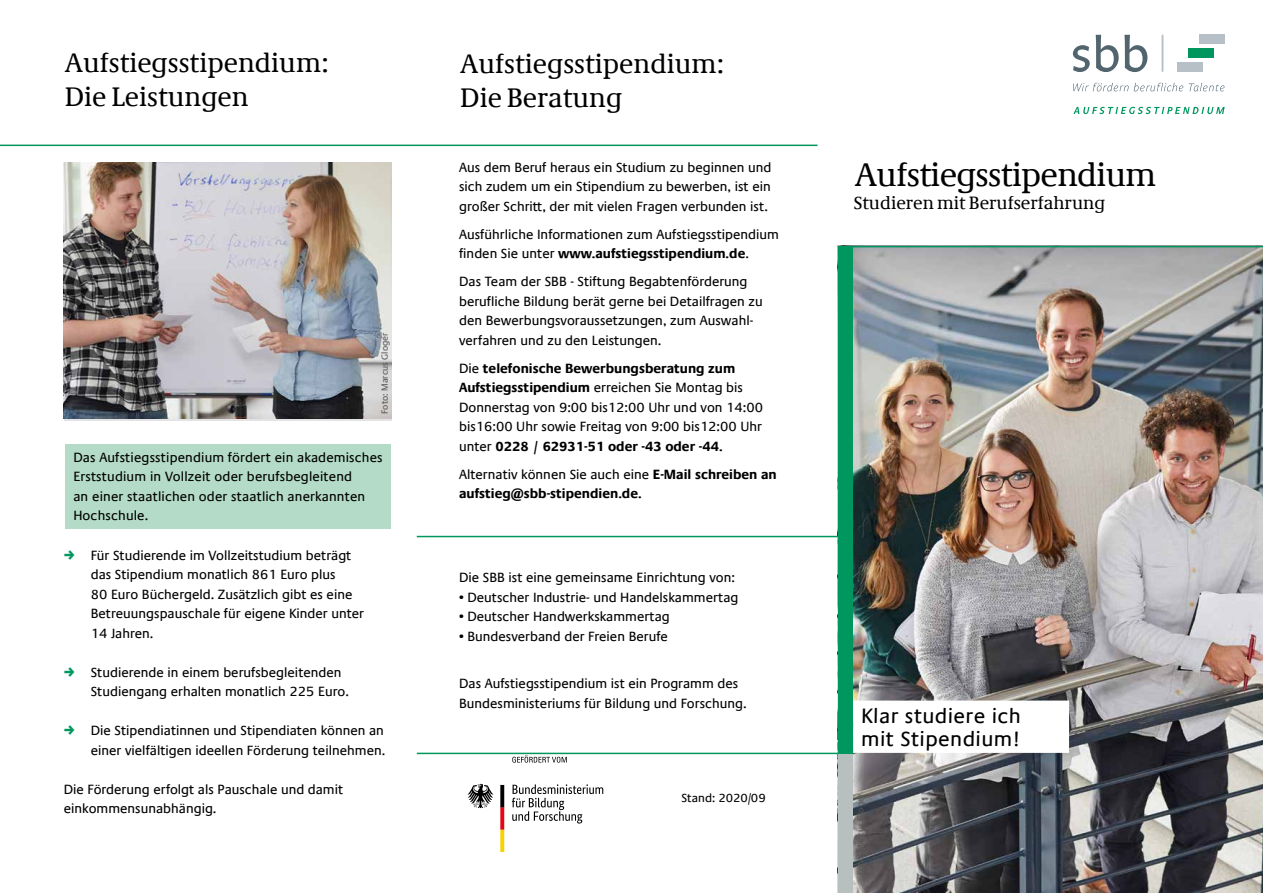
<style>
.page{position:relative;width:1263px;height:893px;background:#fff}
.page>*{position:absolute;margin:0;border:0;box-sizing:border-box;transform-origin:0 0}
.t1{font:33px "Demos Com";letter-spacing:-.02em;color:#000}
.t2{font:27px/34.5px "Demos Com";color:#000}
.t3{font:21px/22.5px "Praxis Com";color:#000}
.t4{font:18px "Demos Com";color:#000}
.t5{font:13.5px/19.5px "Praxis Com";color:#000}
.t6{font:700 13.5px/19.5px "Praxis Com";color:#000}
.t7{font:12px "Praxis Com";color:#000}
.t8{font:9px "Praxis Com";color:#575756}
.s1{font-weight:700}
.s2{font-weight:400}
</style>
<div class="page">
<img style="left:853px;top:247px;width:410px;height:646px">
<div style="left:838px;top:246px;width:15px;height:512px;background:#00975f"></div>
<svg style="left:1073px;top:83px;width:55px;height:8px"></svg>
<svg style="left:1134px;top:83px;width:49px;height:8px"></svg>
<svg style="left:1189px;top:83px;width:35px;height:8px"></svg>
<svg style="left:1073px;top:45px;width:17px;height:27px"></svg>
<svg style="left:1096px;top:35px;width:51px;height:37px"></svg>
<div style="left:1177px;top:63px;width:26px;height:9px;background:#b6c0c6"></div>
<div style="left:1188px;top:49px;width:26px;height:9px;background:#00975f"></div>
<div style="left:1199px;top:35px;width:26px;height:9px;background:#b6c0c6"></div>
<svg style="left:1073px;top:107px;width:152px;height:7px"></svg>
<hr style="left:1161px;top:35px;width:2px;height:36px;background:#b6c0c6">
<div style="left:65px;top:444px;width:325px;height:84px;background:#b4dbc7"></div>
<img style="left:64px;top:163px;width:327px;height:256px">
<svg style="left:512px;top:784px;width:91px;height:39px"></svg>
<svg style="left:467px;top:784px;width:26px;height:24px"></svg>
<svg style="left:500px;top:785px;width:4px;height:67px"></svg>
<svg style="left:512px;top:755px;width:55px;height:8px"></svg>
<hr style="left:417px;top:753px;width:421px;height:1px;background:#00975f">
<hr style="left:0;top:145px;width:817px;height:1px;background:#00975f">
<div style="left:853px;top:701px;width:216px;height:52px;background:#fff"></div>
<div style="left:838px;top:754px;width:15px;height:139px;background:#b7bfbf"></div>
<hr style="left:840px;top:246px;width:423px;height:1px;background:#00975f">
<hr style="left:417px;top:536px;width:421px;height:1px;background:#00975f">
<h2 class="t2" style="left:65px;top:46px;width:265px">Aufstiegsstipendium:<br>Die Leistungen</h2>
<p class="t8" style="left:379px;top:414px;width:83px;rotate:-90deg">Foto: Marcus Gloger</p>
<p class="t5" style="left:73px;top:447px;width:311px">Das Aufstiegsstipendium fördert ein akademisches Erststudium in Vollzeit oder berufsbegleitend<br>an einer staatlichen oder staatlich anerkannten Hochschule.</p>
<p class="t5" style="left:91px;top:545px;width:275px">Für Studierende im Vollzeitstudium beträgt das Stipendium monatlich 861 Euro plus<br>80 Euro Büchergeld. Zusätzlich gibt es eine Betreuungspauschale für eigene Kinder unter 14 Jahren.</p>
<p class="t5" style="left:91px;top:662px;width:260px">Studierende in einem berufsbegleitenden<br>Studiengang erhalten monatlich 225 Euro.</p>
<p class="t5" style="left:91px;top:721px;width:296px">Die Stipendiatinnen und Stipendiaten können an einer vielfältigen ideellen Förderung teilnehmen.</p>
<p class="t5" style="left:64px;top:779px;width:281px">Die Förderung erfolgt als Pauschale und damit einkommensunabhängig.</p>
<h2 class="t2" style="left:460px;top:47px;width:265px">Aufstiegsstipendium:<br>Die Beratung</h2>
<p class="t5" style="left:459px;top:157px;width:314px;text-align:justify">Aus dem Beruf heraus ein Studium zu beginnen und sich zudem um ein Stipendium zu bewerben, ist ein großer Schritt, der mit vielen Fragen verbunden ist.</p>
<p class="t5" style="left:459px;top:224px;width:321px">Ausführliche Informationen zum Aufstiegsstipendium finden Sie unter <span class="s1">www.aufstiegsstipendium.de</span>.</p>
<p class="t5" style="left:459px;top:272px;width:305px">Das Team der SBB - Stiftung Begabtenförderung berufliche Bildung berät gerne bei Detailfragen zu den Bewerbungsvoraussetzungen, zum Auswahl&shy;verfahren und zu den Leistungen.</p>
<p class="t5" style="left:459px;top:358px;width:305px">Die <span class="s1">telefonische Bewerbungsberatung zum Aufstiegsstipendium</span> erreichen Sie Montag bis Donnerstag von 9:00 bis12:00 Uhr und von 14:00 bis16:00 Uhr sowie Freitag von 9:00 bis12:00 Uhr unter <span class="s1">0228 / 62931-51 oder -43 oder -44.</span></p>
<p class="t6" style="left:459px;top:464px;width:319px"><span class="s2">Alternativ können Sie auch eine</span> E-Mail schreiben an aufstieg@sbb-stipendien.de.</p>
<p class="t5" style="left:459px;top:568px;width:277px">Die SBB ist eine gemeinsame Einrichtung von:</p>
<p class="t5" style="left:459px;top:587px;width:281px">• Deutscher Industrie- und Handelskammertag</p>
<p class="t5" style="left:459px;top:607px;width:212px">• Deutscher Handwerkskammertag</p>
<p class="t5" style="left:459px;top:626px;width:210px">• Bundesverband der Freien Berufe</p>
<p class="t5" style="left:459px;top:674px;width:289px">Das Aufstiegsstipendium ist ein Programm des<br>Bundesministeriums für Bildung und Forschung.</p>
<p class="t7" style="left:681px;top:791px;width:86px">Stand: 2020/09</p>
<h1 class="t1" style="left:855px;top:157px;width:303px">Aufstiegsstipendium</h1>
<h3 class="t4" style="left:854px;top:192px;width:253px">Studieren mit Berufserfahrung</h3>
<h3 class="t3" style="left:861px;top:705px;width:162px">Klar studiere ich mit Stipendium!</h3>
<p class="t8" style="left:855px;top:875px;width:83px;rotate:-90deg">Foto: Marcus Gloger</p>
</div>
